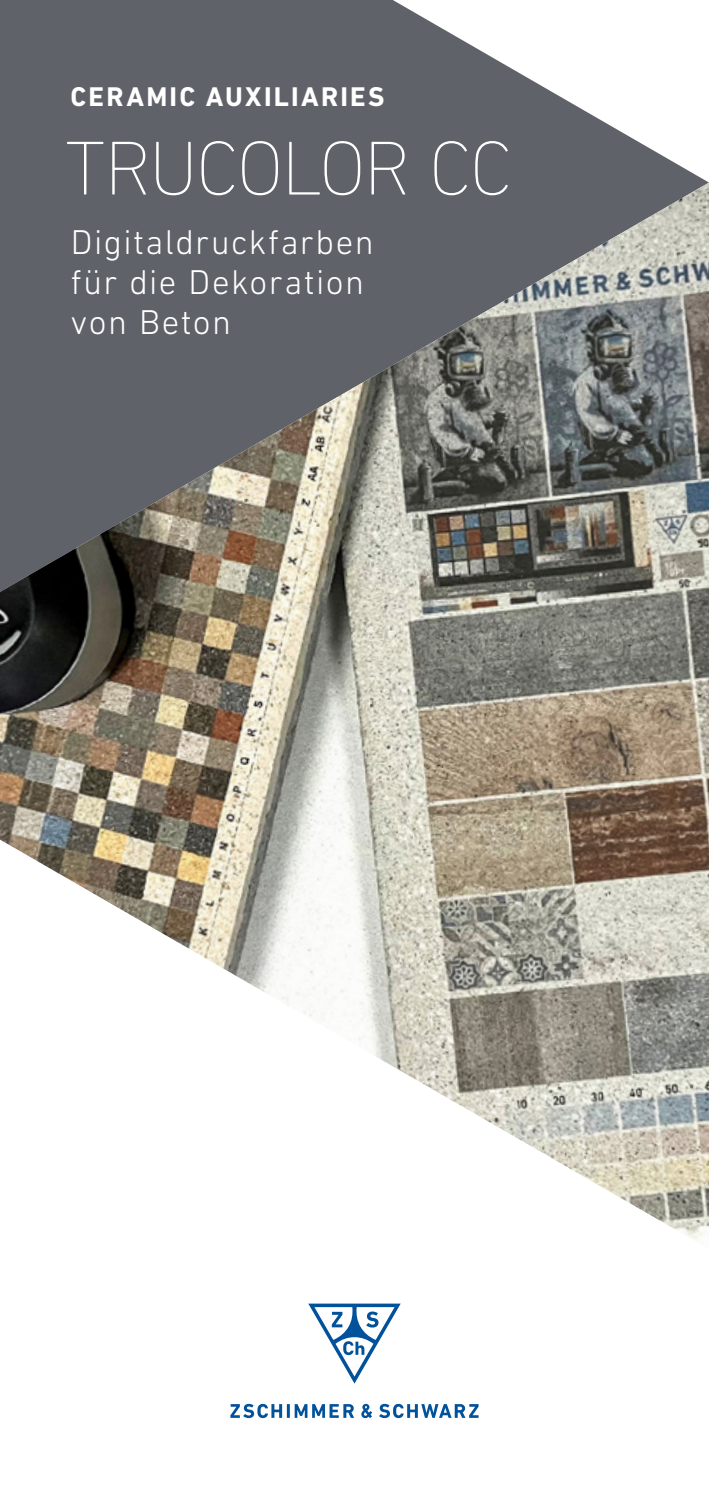
<style>
.page{position:relative;width:709px;height:1489px;background:#fff}
.page>*{position:absolute;margin:0;border:0;box-sizing:border-box;transform-origin:0 0}
.t1{font:200 77.5px "DIN Next LT Pro";letter-spacing:-.025em;color:#fff}
.t2{font:300 35px/40px "DIN Next LT Pro";letter-spacing:.04em;color:#fff}
.t3{font:700 27.5px "DIN Next LT Pro";letter-spacing:.08em;color:#fff}
</style>
<div class="page">
<svg style="left:0;top:0;width:708px;height:182px;fill:#5f6369"></svg>
<img style="left:0;top:182px;width:709px;height:1059px">
<svg style="left:308px;top:1303px;width:92px;height:80px"></svg>
<hr style="left:287px;top:1403px;width:3px;height:14px;background:#01519b">
<svg style="left:295px;top:1404px;width:59px;height:13px"></svg>
<svg style="left:361px;top:1403px;width:11px;height:14px"></svg>
<svg style="left:230px;top:1403px;width:52px;height:14px"></svg>
<svg style="left:379px;top:1403px;width:99px;height:14px"></svg>
<p class="t3" style="left:71px;top:81px;width:315px">CERAMIC AUXILIARIES</p>
<h1 class="t1" style="left:65px;top:124px;width:448px">TRUCOLOR CC</h1>
<p class="t2" style="left:71px;top:222px;width:304px">Digitaldruckfarben für die Dekoration von Beton</p>
</div>
